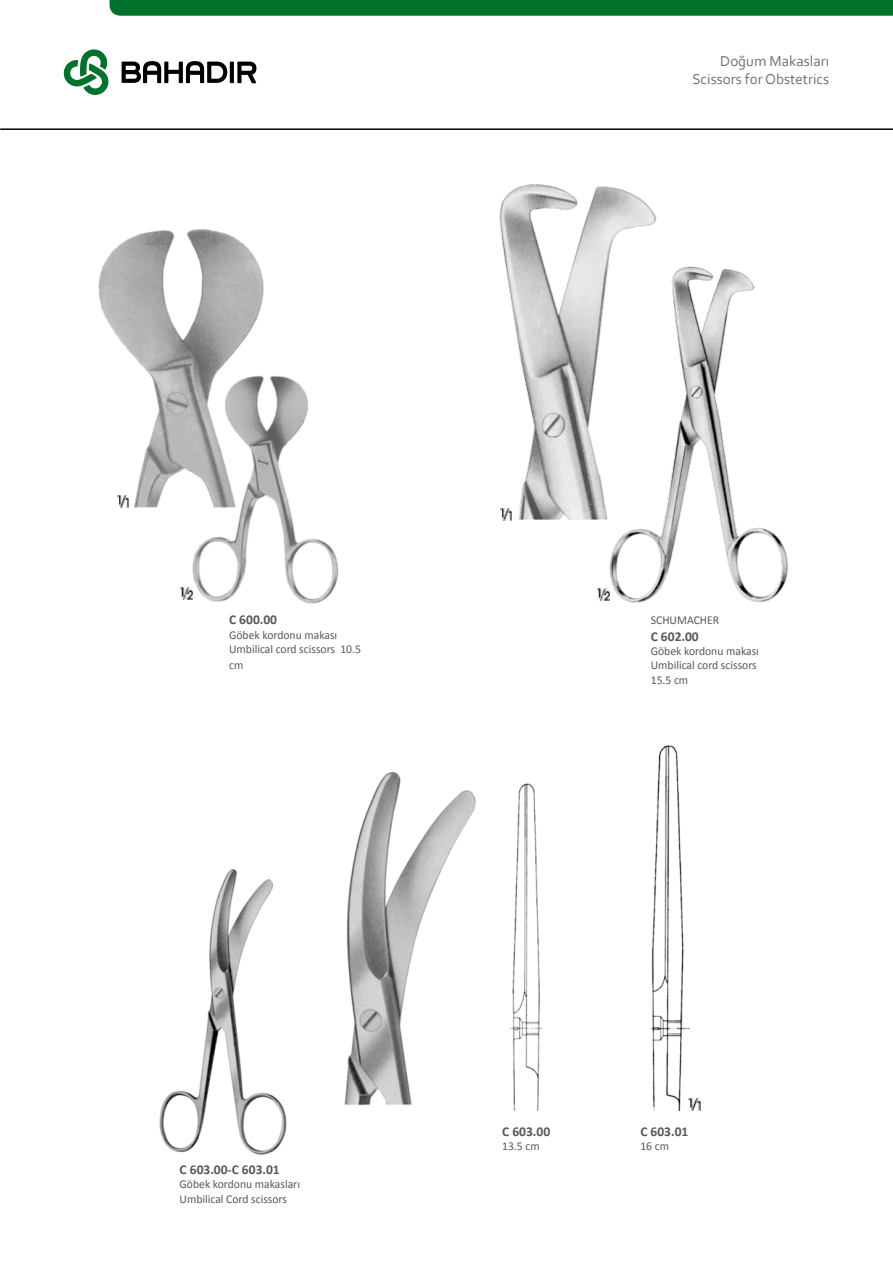
<style>
.page{position:relative;width:893px;height:1263px;background:#fff}
.page>*{position:absolute;margin:0;border:0;box-sizing:border-box;transform-origin:0 0}
.t1{font:15px/18px "Corbel";color:#707172;text-align:right}
.t2{font:700 13.5px "Calibri";color:#58585a}
.t3{font:12px/14.4px "Calibri";color:#58585a}
</style>
<div class="page">
<div style="left:109px;top:0;width:784px;height:16px;background:#00722c"></div>
<svg style="left:64px;top:49px;width:44px;height:46px"></svg>
<svg style="left:122px;top:61px;width:134px;height:22px"></svg>
<hr style="left:0;top:128px;width:893px;height:2px;background:#000">
<img style="left:98px;top:229px;width:241px;height:375px">
<img style="left:159px;top:868px;width:128px;height:287px">
<img style="left:344px;top:772px;width:135px;height:334px">
<img style="left:509px;top:783px;width:34px;height:327px">
<img style="left:651px;top:745px;width:40px;height:365px">
<svg style="left:117px;top:495px;width:12px;height:12px"></svg>
<svg style="left:597px;top:588px;width:9px;height:12px"></svg>
<svg style="left:180px;top:588px;width:12px;height:12px"></svg>
<svg style="left:689px;top:1098px;width:11px;height:12px"></svg>
<img style="left:499px;top:184px;width:158px;height:335px">
<img style="left:606px;top:259px;width:182px;height:344px">
<svg style="left:500px;top:508px;width:12px;height:12px"></svg>
<p class="t1" style="left:692px;top:52px;width:138px">Doğum Makasları<br>Scissors for Obstetrics</p>
<p class="t2" style="left:229px;top:611px;width:50px">C 600.00</p>
<p class="t3" style="left:229px;top:628px;width:133px">Göbek kordonu makası<br>Umbilical cord scissors 10.5</p>
<p class="t3" style="left:229px;top:658px;width:16px">cm</p>
<p class="t3" style="left:651px;top:613px;width:70px">SCHUMACHER</p>
<p class="t2" style="left:651px;top:627px;width:50px">C 602.00</p>
<p class="t3" style="left:651px;top:644px;width:110px">Göbek kordonu makası<br>Umbilical cord scissors<br>15.5 cm</p>
<p class="t2" style="left:180px;top:1161px;width:102px">C 603.00-C 603.01</p>
<p class="t3" style="left:180px;top:1177px;width:122px">Göbek kordonu makasları<br>Umbilical Cord scissors</p>
<p class="t2" style="left:502px;top:1122px;width:50px">C 603.00</p>
<p class="t3" style="left:502px;top:1139px;width:39px">13.5 cm</p>
<p class="t2" style="left:640px;top:1122px;width:50px">C 603.01</p>
<p class="t3" style="left:640px;top:1139px;width:30px">16 cm</p>
</div>
